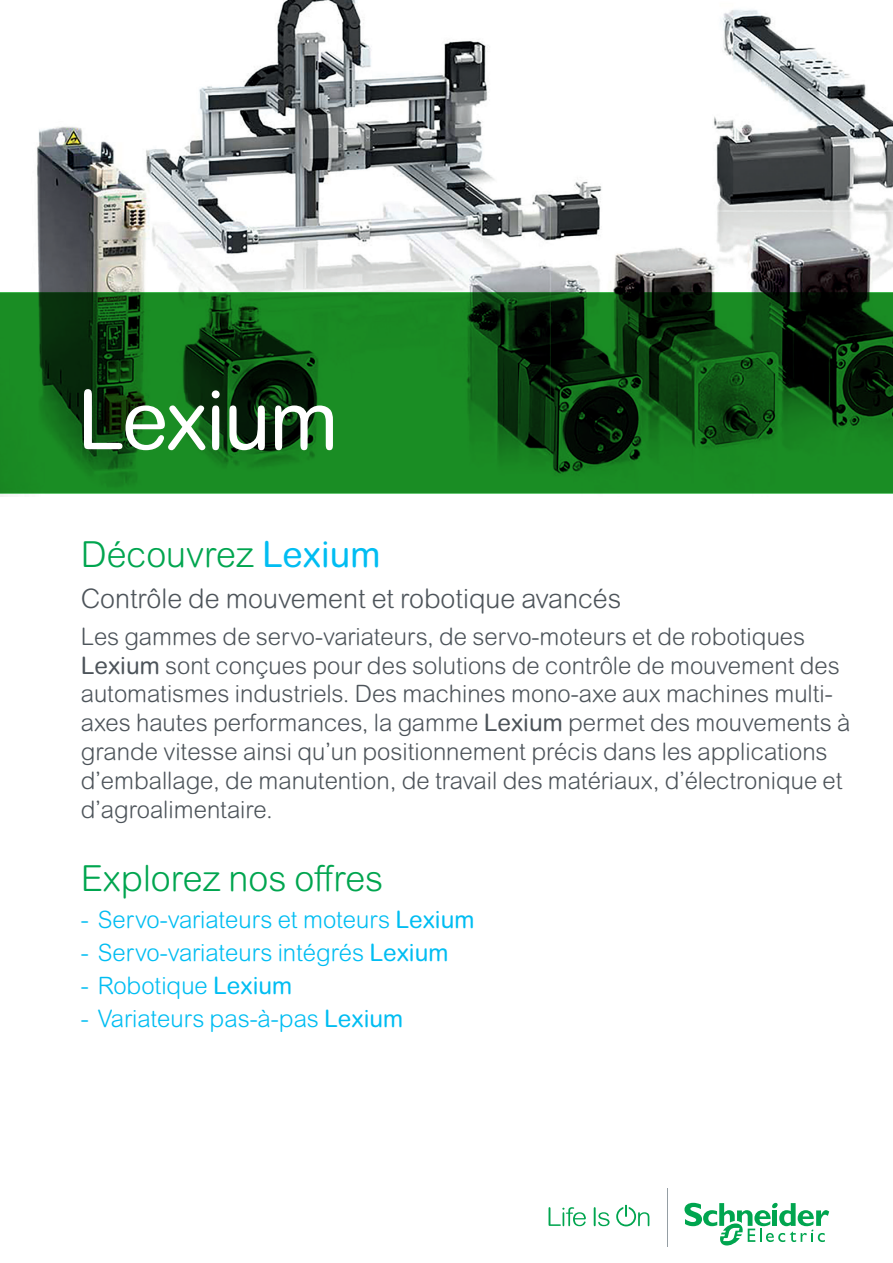
<style>
.page{position:relative;width:893px;height:1263px;background:#fff}
.page>*{position:absolute;margin:0;border:0;box-sizing:border-box;transform-origin:0 0}
.t1{font:82.5px "Arial Rounded MT Pro";letter-spacing:-.025em;color:#fff}
.t2{font:300 36px "Arial Rounded MT Pro";color:#00a54f}
.t3{font:300 27px "Arial Rounded MT Pro";color:#4d545a}
.t4{font:300 24px/28.8px "Arial Rounded MT Pro";color:#4d545a}
.t5{font:300 24px "Arial Rounded MT Pro";color:#01bdf2}
.s1{font-weight:400;color:#01bdf2}
.s2{font-weight:400}
</style>
<div class="page">
<svg style="left:549px;top:1207px;width:37px;height:19px"></svg>
<svg style="left:594px;top:1207px;width:16px;height:19px"></svg>
<svg style="left:616px;top:1205px;width:33px;height:21px"></svg>
<svg style="left:684px;top:1202px;width:145px;height:44px"></svg>
<hr style="left:666px;top:1188px;width:1px;height:58px;background:#959ea4">
<img style="left:0;top:0;width:893px;height:497px">
<svg style="left:0;top:293px;width:893px;height:200px;background:#116018"></svg>
<h1 class="t1" style="left:77px;top:372px;width:263px">Lexium</h1>
<h2 class="t2" style="left:81px;top:533px;width:301px">Découvrez <span class="s1">Lexium</span></h2>
<p class="t3" style="left:81px;top:582px;width:542px">Contrôle de mouvement et robotique avancés</p>
<p class="t4" style="left:81px;top:623px;width:771px">Les gammes de servo-variateurs, de servo-moteurs et de robotiques <span class="s2">Lexium</span> sont conçues pour des solutions de contrôle de mouvement des automatismes industriels. Des machines mono-axe aux machines multi&shy;axes hautes performances, la gamme <span class="s2">Lexium</span> permet des mouvements à grande vitesse ainsi qu’un positionnement précis dans les applications d’emballage, de manutention, de travail des matériaux, d’électronique et d’agroalimentaire.</p>
<h2 class="t2" style="left:81px;top:857px;width:304px">Explorez nos offres</h2>
<p class="t5" style="left:81px;top:905px;width:395px">- Servo-variateurs et moteurs <span class="s2">Lexium</span></p>
<p class="t5" style="left:81px;top:938px;width:369px">- Servo-variateurs intégrés <span class="s2">Lexium</span></p>
<p class="t5" style="left:81px;top:971px;width:213px">- Robotique <span class="s2">Lexium</span></p>
<p class="t5" style="left:81px;top:1005px;width:324px">- Variateurs pas-à-pas <span class="s2">Lexium</span></p>
</div>
